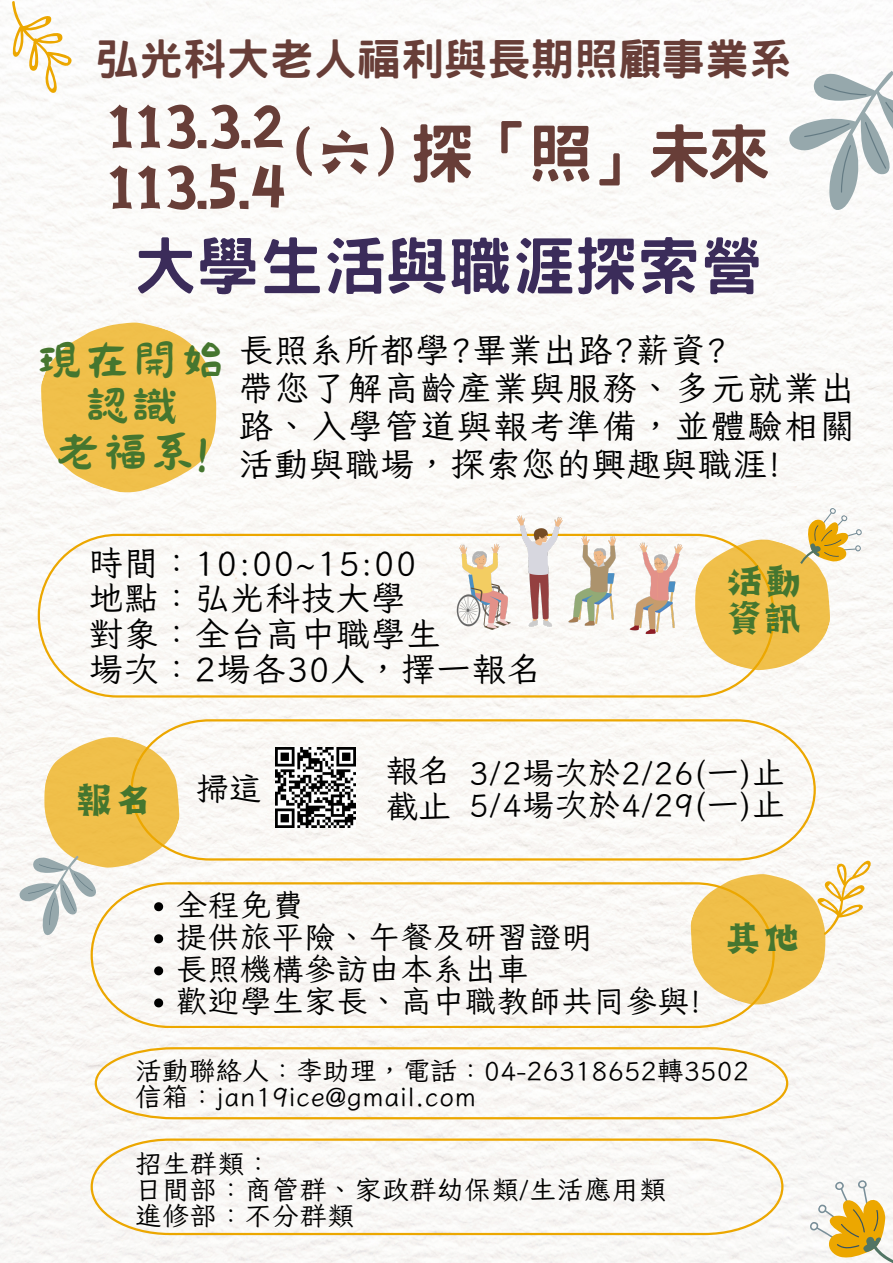
<style>
.page{position:relative;width:893px;height:1263px;background:#fff}
.page>*{position:absolute;margin:0;border:0;box-sizing:border-box;transform-origin:0 0}
.t1{font:800 64.5px "Han Wang Hei";color:#683e38}
.t2{font:800 63px "Han Wang Hei";color:#3b2c5a}
.t3{font:61.2px "Canva Joy Hei";color:#683e38}
.t4{font:46.5px "Canva Li";letter-spacing:.045em;color:#45762f}
.t5{font:800 43.5px "Han Wang Hei";color:#683e38}
.t6{font:37.5px "Canva Joy Hei";letter-spacing:.045em;color:#45762f}
.t7{font:33.75px/38.2px "Iansui 094";letter-spacing:.045em;color:#000;text-align:justify}
.t8{font:32.25px "Iansui 094";color:#000}
.t9{font:31.5px "Iansui 094";letter-spacing:.045em;color:#000}
.t10{font:30.75px "Iansui 094";letter-spacing:.045em;color:#000}
.t11{font:26.25px "Iansui 094";letter-spacing:.02em;color:#000}
.t12{font:26.25px "Iansui 094";letter-spacing:.045em;color:#000}
.s1{font-family:"Canva Joy Hei";font-weight:400;font-size:61.2px}
</style>
<div class="page">
<img style="left:0;top:0;width:893px;height:1263px">
<svg style="left:751px;top:33px;width:142px;height:195px"></svg>
<svg style="left:95px;top:1047px;width:693px;height:72px"></svg>
<svg style="left:16px;top:297px;width:226px;height:219px"></svg>
<svg style="left:91px;top:882px;width:683px;height:146px"></svg>
<div style="left:38px;top:534px;width:736px;height:163px;background:#fbf9f6"></div>
<svg style="left:198px;top:719px;width:618px;height:141px"></svg>
<svg style="left:807px;top:1167px;width:86px;height:96px"></svg>
<svg style="left:671px;top:854px;width:201px;height:169px"></svg>
<svg style="left:676px;top:506px;width:196px;height:183px"></svg>
<svg style="left:0;top:0;width:94px;height:98px"></svg>
<img style="left:276px;top:748px;width:80px;height:80px">
<svg style="left:91px;top:1138px;width:692px;height:97px"></svg>
<img style="left:415px;top:434px;width:312px;height:234px">
<svg style="left:0;top:719px;width:198px;height:226px"></svg>
<svg style="left:154px;top:966px;width:9px;height:9px"></svg>
<svg style="left:154px;top:998px;width:9px;height:9px"></svg>
<p class="t5" style="left:96px;top:37px;width:697px">弘光科大老人福利與長期照顧事業系</p>
<p class="t3" style="left:106px;top:100px;width:179px">113.3.2</p>
<p class="t3" style="left:106px;top:161px;width:182px">113.5.4</p>
<p class="t1" style="left:296px;top:121px;width:476px"><span class="s1">(六)</span> 探「照」未來</p>
<p class="t2" style="left:133px;top:234px;width:631px">大學生活與職涯探索營</p>
<p class="t4" style="left:37px;top:340px;width:189px">現在開始</p>
<p class="t4" style="left:85px;top:386px;width:94px">認識</p>
<p class="t4" style="left:55px;top:432px;width:153px">老福系!</p>
<p class="t7" style="left:239px;top:330px;width:488px">長照系所都學?畢業出路?薪資?</p>
<p class="t7" style="left:239px;top:368px;width:617px">帶您了解高齡產業與服務、多元就業出路、入學管道與報考準備，並體驗相關活動與職場，探索您的興趣與職涯!</p>
<p class="t7" style="left:89px;top:543px;width:328px">時間：10:00~15:00</p>
<p class="t7" style="left:89px;top:578px;width:317px">地點：弘光科技大學</p>
<p class="t7" style="left:89px;top:613px;width:349px">對象：全台高中職學生</p>
<p class="t7" style="left:89px;top:649px;width:453px">場次：2場各30人，擇一報名</p>
<p class="t6" style="left:726px;top:565px;width:76px">活動</p>
<p class="t6" style="left:726px;top:602px;width:76px">資訊</p>
<p class="t6" style="left:76px;top:784px;width:76px">報名</p>
<p class="t8" style="left:196px;top:772px;width:67px">掃這</p>
<p class="t8" style="left:386px;top:753px;width:66px">報名</p>
<p class="t8" style="left:386px;top:790px;width:64px">截止</p>
<p class="t9" style="left:469px;top:756px;width:314px">3/2場次於2/26(一)止</p>
<p class="t9" style="left:469px;top:788px;width:314px">5/4場次於4/29(一)止</p>
<p class="t10" style="left:176px;top:889px;width:129px">全程免費</p>
<p class="t10" style="left:176px;top:921px;width:418px">提供旅平險、午餐及研習證明</p>
<p class="t10" style="left:176px;top:953px;width:351px">長照機構參訪由本系出車</p>
<p class="t10" style="left:176px;top:985px;width:526px">歡迎學生家長、高中職教師共同參與!</p>
<p class="t6" style="left:725px;top:922px;width:76px">其他</p>
<p class="t11" style="left:135px;top:1057px;width:615px">活動聯絡人：李助理，電話：04-26318652轉3502</p>
<p class="t11" style="left:135px;top:1083px;width:342px">信箱：jan19ice@gmail.com</p>
<p class="t11" style="left:135px;top:1149px;width:137px">招生群類：</p>
<p class="t12" style="left:135px;top:1175px;width:532px">日間部：商管群、家政群幼保類/生活應用類</p>
<p class="t11" style="left:135px;top:1201px;width:220px">進修部：不分群類</p>
</div>
